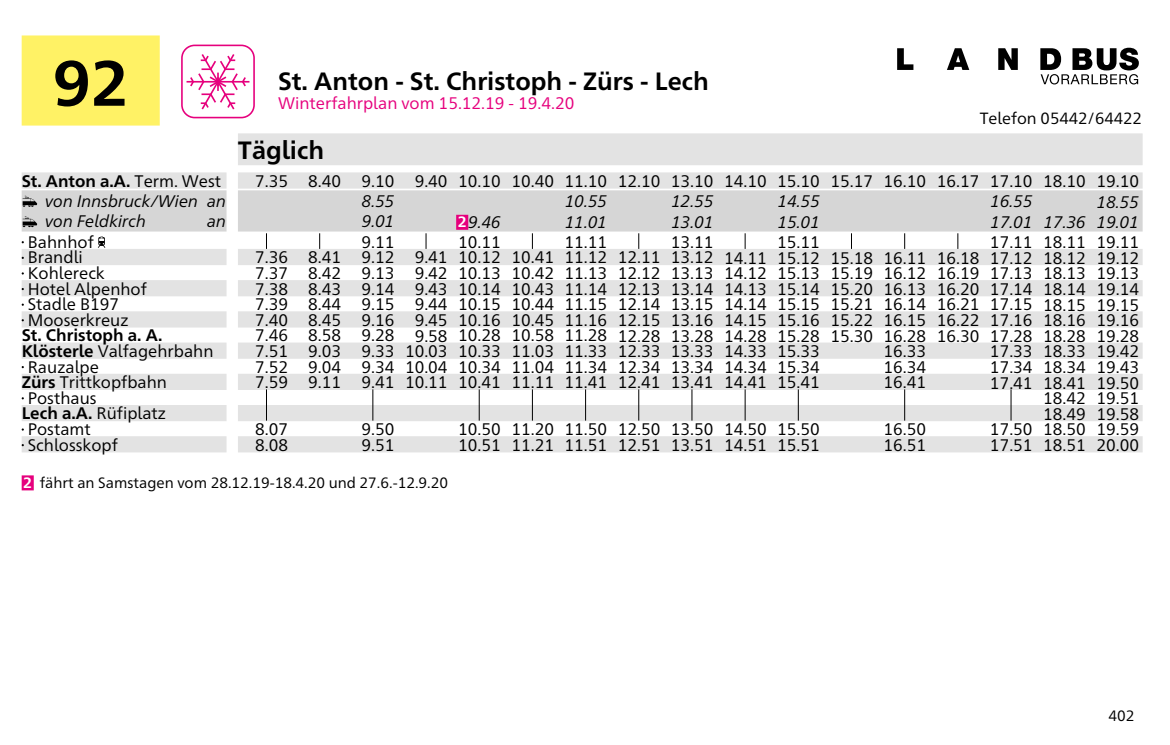
<style>
.page{position:relative;width:1170px;height:745px;background:#fff}
.page>*{position:absolute;margin:0;border:0;box-sizing:border-box;transform-origin:0 0}
.t1{font:700 63.75px "Neue Frutiger VVV";color:#000}
.t2{font:700 25px "Neue Frutiger VVV";color:#000}
.t3{font:16.75px/15.5px "Neue Frutiger VVV";color:#000;text-align:justify}
.t4{font:italic 16.75px/20.2px "Neue Frutiger VVV";color:#000}
.t5{font:16.75px "Neue Frutiger VVV";color:#e6007d}
.t6{font:700 16.75px "Neue Frutiger VVV";color:#000}
.t7{font:16.25px "Neue Frutiger VVV";color:#000}
.t8{font:15px "Neue Frutiger VVV";color:#000}
.t9{font:15px "Neue Frutiger 1450 for VV";color:#000}
.s1{font-weight:700;font-style:normal}
.s2{font-style:normal}
.s3{font-weight:700}
.s4{font-weight:700;font-size:15px;color:#fff}
.s5{font-style:italic}
.s6{font-weight:700;color:#fff}
</style>
<div class="page">
<div style="left:238px;top:133px;width:904px;height:32px;background:#e3e3e3"></div>
<div style="left:22px;top:342px;width:204px;height:16px;background:#e3e3e3"></div>
<div style="left:22px;top:405px;width:204px;height:16px;background:#e3e3e3"></div>
<div style="left:238px;top:172px;width:904px;height:16px;background:#e3e3e3"></div>
<div style="left:238px;top:190px;width:904px;height:25px;background:#d6d6d6"></div>
<div style="left:238px;top:280px;width:904px;height:16px;background:#e3e3e3"></div>
<div style="left:238px;top:311px;width:904px;height:16px;background:#e3e3e3"></div>
<div style="left:238px;top:342px;width:904px;height:16px;background:#e3e3e3"></div>
<div style="left:238px;top:374px;width:904px;height:16px;background:#e3e3e3"></div>
<div style="left:238px;top:405px;width:904px;height:16px;background:#e3e3e3"></div>
<div style="left:238px;top:436px;width:904px;height:16px;background:#e3e3e3"></div>
<div style="left:22px;top:35px;width:138px;height:90px;background:#fff265"></div>
<svg style="left:181px;top:45px;width:74px;height:73px"></svg>
<svg style="left:897px;top:48px;width:16px;height:22px"></svg>
<svg style="left:947px;top:48px;width:22px;height:22px"></svg>
<svg style="left:998px;top:48px;width:19px;height:22px"></svg>
<svg style="left:1040px;top:48px;width:98px;height:36px"></svg>
<svg style="left:22px;top:172px;width:204px;height:93px"></svg>
<div style="left:22px;top:280px;width:204px;height:16px;background:#e3e3e3"></div>
<div style="left:22px;top:311px;width:204px;height:16px;background:#e3e3e3"></div>
<svg style="left:22px;top:366px;width:204px;height:24px"></svg>
<div style="left:22px;top:436px;width:204px;height:16px;background:#e3e3e3"></div>
<hr style="left:266px;top:389px;width:1px;height:31px;background:#000">
<hr style="left:372px;top:389px;width:1px;height:31px;background:#000">
<hr style="left:479px;top:389px;width:1px;height:31px;background:#000">
<hr style="left:532px;top:389px;width:1px;height:31px;background:#000">
<hr style="left:585px;top:389px;width:1px;height:31px;background:#000">
<hr style="left:638px;top:389px;width:1px;height:31px;background:#000">
<hr style="left:691px;top:389px;width:1px;height:31px;background:#000">
<hr style="left:744px;top:389px;width:1px;height:31px;background:#000">
<hr style="left:797px;top:389px;width:1px;height:31px;background:#000">
<hr style="left:904px;top:389px;width:1px;height:31px;background:#000">
<svg style="left:238px;top:215px;width:904px;height:50px"></svg>
<hr style="left:1010px;top:389px;width:1px;height:31px;background:#000">
<svg style="left:22px;top:475px;width:12px;height:15px"></svg>
<h1 class="t1" style="left:53px;top:57px;width:77px">92</h1>
<h2 class="t2" style="left:278px;top:71px;width:432px">St. Anton - St. Christoph - Zürs - Lech</h2>
<p class="t5" style="left:278px;top:96px;width:298px">Winterfahrplan vom 15.12.19 - 19.4.20</p>
<p class="t7" style="left:979px;top:111px;width:163px">Telefon 05442/64422</p>
<h2 class="t2" style="left:238px;top:140px;width:88px">Täglich</h2>
<p class="t4" style="left:45px;top:172px;width:182px;text-indent:-23px"><span class="s1">St. Anton a.A.</span> <span class="s2">Term. West </span>von Innsbruck/Wien an von Feldkirch</p>
<p class="t4" style="left:207px;top:213px;width:20px">an</p>
<p class="t3" style="left:28px;top:235px;width:121px;text-align:left">Bahnhof<br>Brandli<br>Kohlereck<br>Hotel Alpenhof<br>Stadle B197<br>Mooserkreuz</p>
<p class="t6" style="left:22px;top:328px;width:142px">St. Christoph a. A.</p>
<p class="t3" style="left:22px;top:344px;width:193px"><span class="s3">Klösterle</span> Valfagehrbahn</p>
<p class="t3" style="left:28px;top:360px;width:73px">Rauzalpe</p>
<p class="t3" style="left:22px;top:375px;width:147px"><span class="s3">Zürs</span> Trittkopfbahn</p>
<p class="t3" style="left:28px;top:391px;width:70px">Posthaus</p>
<p class="t3" style="left:22px;top:407px;width:146px"><span class="s3">Lech a.A.</span> Rüfiplatz</p>
<p class="t3" style="left:28px;top:422px;width:64px">Postamt</p>
<p class="t3" style="left:28px;top:438px;width:92px">Schlosskopf</p>
<p class="t3" style="left:255px;top:174px;width:34px">7.35</p>
<p class="t3" style="left:255px;top:251px;width:34px">7.36<br>7.37<br>7.38<br>7.39<br>7.40<br>7.46<br>7.51<br>7.52<br>7.59</p>
<p class="t3" style="left:255px;top:422px;width:34px">8.07<br>8.08</p>
<p class="t3" style="left:308px;top:174px;width:34px">8.40</p>
<p class="t3" style="left:308px;top:251px;width:34px">8.41<br>8.42<br>8.43<br>8.44<br>8.45<br>8.58<br>9.03<br>9.04<br>9.11</p>
<p class="t3" style="left:361px;top:174px;width:34px">9.10</p>
<p class="t4" style="left:362px;top:192px;width:34px">8.55<br>9.01</p>
<p class="t3" style="left:361px;top:235px;width:34px">9.11<br>9.12<br>9.13<br>9.14<br>9.15<br>9.16<br>9.28<br>9.33<br>9.34<br>9.41</p>
<p class="t3" style="left:361px;top:422px;width:34px">9.50<br>9.51</p>
<p class="t3" style="left:414px;top:174px;width:34px">9.40</p>
<p class="t3" style="left:405px;top:251px;width:44px;text-align:center">9.41<br>9.42<br>9.43<br>9.44<br>9.45<br>9.58<br>10.03<br>10.04<br>10.11</p>
<p class="t3" style="left:458px;top:174px;width:44px">10.10</p>
<p class="t3" style="left:457px;top:213px;width:45px;line-height:20.2px"><span class="s4">2</span><span class="s5">9.46<br></span>10.11</p>
<p class="t3" style="left:458px;top:251px;width:44px">10.12<br>10.13<br>10.14<br>10.15<br>10.16<br>10.28<br>10.33<br>10.34<br>10.41</p>
<p class="t3" style="left:458px;top:422px;width:44px">10.50<br>10.51</p>
<p class="t3" style="left:511px;top:174px;width:44px">10.40</p>
<p class="t3" style="left:511px;top:251px;width:44px">10.41<br>10.42<br>10.43<br>10.44<br>10.45<br>10.58<br>11.03<br>11.04<br>11.11</p>
<p class="t3" style="left:511px;top:422px;width:44px">11.20<br>11.21</p>
<p class="t3" style="left:564px;top:174px;width:44px">11.10</p>
<p class="t4" style="left:565px;top:192px;width:44px">10.55<br>11.01</p>
<p class="t3" style="left:564px;top:235px;width:44px">11.11<br>11.12<br>11.13<br>11.14<br>11.15<br>11.16<br>11.28<br>11.33<br>11.34<br>11.41</p>
<p class="t3" style="left:564px;top:422px;width:44px">11.50<br>11.51</p>
<p class="t3" style="left:617px;top:174px;width:44px">12.10</p>
<p class="t3" style="left:617px;top:251px;width:44px">12.11<br>12.12<br>12.13<br>12.14<br>12.15<br>12.28<br>12.33<br>12.34<br>12.41</p>
<p class="t3" style="left:617px;top:422px;width:44px">12.50<br>12.51</p>
<p class="t3" style="left:671px;top:175px;width:44px">13.10</p>
<p class="t4" style="left:671px;top:192px;width:44px">12.55<br>13.01</p>
<p class="t3" style="left:671px;top:235px;width:44px">13.11<br>13.12<br>13.13<br>13.14<br>13.15<br>13.16<br>13.28<br>13.33<br>13.34<br>13.41</p>
<p class="t3" style="left:671px;top:422px;width:44px">13.50<br>13.51</p>
<p class="t3" style="left:724px;top:175px;width:44px">14.10</p>
<p class="t3" style="left:724px;top:251px;width:44px">14.11<br>14.12<br>14.13<br>14.14<br>14.15<br>14.28<br>14.33<br>14.34<br>14.41</p>
<p class="t3" style="left:724px;top:422px;width:44px">14.50<br>14.51</p>
<p class="t3" style="left:777px;top:175px;width:44px">15.10</p>
<p class="t4" style="left:777px;top:192px;width:44px">14.55<br>15.01</p>
<p class="t3" style="left:777px;top:235px;width:44px">15.11<br>15.12<br>15.13<br>15.14<br>15.15<br>15.16<br>15.28<br>15.33<br>15.34<br>15.41</p>
<p class="t3" style="left:777px;top:422px;width:44px">15.50<br>15.51</p>
<p class="t3" style="left:830px;top:175px;width:44px">15.17</p>
<p class="t3" style="left:830px;top:251px;width:44px">15.18<br>15.19<br>15.20<br>15.21<br>15.22<br>15.30</p>
<p class="t3" style="left:883px;top:175px;width:44px">16.10</p>
<p class="t3" style="left:883px;top:251px;width:44px">16.11<br>16.12<br>16.13<br>16.14<br>16.15<br>16.28<br>16.33<br>16.34<br>16.41</p>
<p class="t3" style="left:883px;top:423px;width:44px">16.50<br>16.51</p>
<p class="t3" style="left:936px;top:175px;width:44px">16.17</p>
<p class="t3" style="left:936px;top:251px;width:44px">16.18<br>16.19<br>16.20<br>16.21<br>16.22<br>16.30</p>
<p class="t3" style="left:989px;top:175px;width:44px">17.10</p>
<p class="t4" style="left:990px;top:193px;width:44px">16.55<br>17.01</p>
<p class="t3" style="left:989px;top:235px;width:44px">17.11<br>17.12<br>17.13<br>17.14<br>17.15<br>17.16<br>17.28<br>17.33<br>17.34<br>17.41</p>
<p class="t3" style="left:989px;top:423px;width:44px">17.50<br>17.51</p>
<p class="t3" style="left:1043px;top:175px;width:44px">18.10</p>
<p class="t4" style="left:1043px;top:213px;width:44px">17.36</p>
<p class="t3" style="left:1043px;top:236px;width:44px">18.11<br>18.12<br>18.13<br>18.14<br>18.15<br>18.16<br>18.28<br>18.33<br>18.34<br>18.41<br>18.42<br>18.49<br>18.50<br>18.51</p>
<p class="t3" style="left:1096px;top:175px;width:44px">19.10</p>
<p class="t4" style="left:1096px;top:193px;width:44px">18.55<br>19.01</p>
<p class="t3" style="left:1096px;top:236px;width:44px">19.11<br>19.12<br>19.13<br>19.14<br>19.15<br>19.16<br>19.28<br>19.42<br>19.43<br>19.50<br>19.51<br>19.58<br>19.59<br>20.00</p>
<p class="t8" style="left:23px;top:476px;width:426px"><span class="s6">2</span> fährt an Samstagen vom 28.12.19-18.4.20 und 27.6.-12.9.20</p>
<p class="t9" style="left:1108px;top:704px;width:27px">402</p>
</div>
